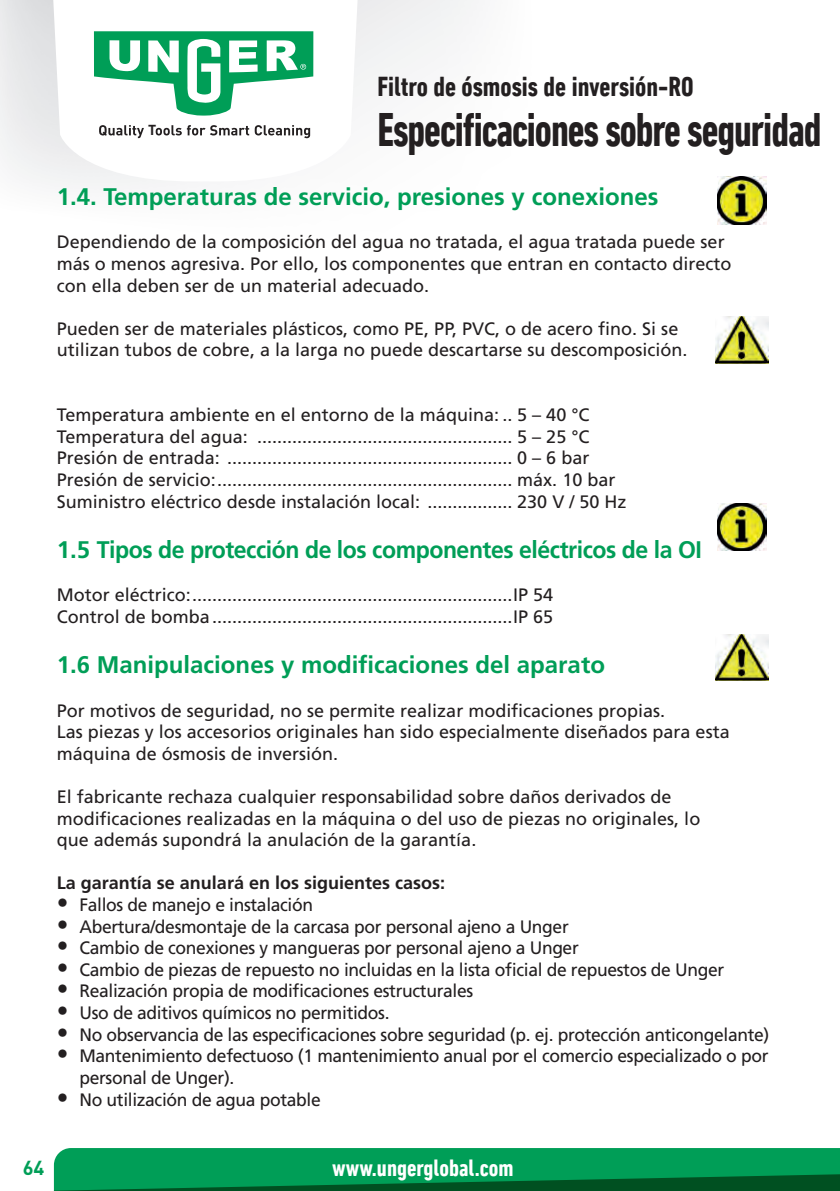
<style>
.page{position:relative;width:840px;height:1191px;background:#fff}
.page>*{position:absolute;margin:0;border:0;box-sizing:border-box;transform-origin:0 0}
.t1{font:700 condensed 48px "DIN Next LT Pro";letter-spacing:-.025em;color:#231f20;scale:.89 1}
.t2{font:700 condensed 28px "DIN Next LT Pro";color:#231f20}
.t3{font:700 24px "Frutiger LT Pro";color:#009e57}
.t4{font:700 24px "Frutiger LT Pro";letter-spacing:-.02em;color:#009e57}
.t5{font:700 condensed 24px "DIN Next LT Pro";color:#fff}
.t6{font:700 20px "DIN Pro";color:#009e57}
.t7{font:18px/21.6px "Frutiger LT Pro";color:#231f20}
.t8{font:18px/21.6px "Frutiger LT Pro";letter-spacing:-.02em;color:#231f20}
.t9{font:700 18px "Frutiger LT Pro";color:#231f20}
.t10{font:700 14.4px "DIN Pro";color:#231f20}
.s1{font-weight:300;font-size:24px}
</style>
<div class="page">
<svg style="left:52px;top:0;width:307px;height:181px"></svg>
<svg style="left:94px;top:31px;width:219px;height:85px"></svg>
<svg style="left:99px;top:125px;width:45px;height:13px"></svg>
<svg style="left:156px;top:125px;width:154px;height:13px"></svg>
<svg style="left:54px;top:1148px;width:785px;height:43px;background:#008e4c"></svg>
<img style="left:717px;top:177px;width:48px;height:47px">
<img style="left:717px;top:503px;width:48px;height:47px">
<img style="left:715px;top:317px;width:53px;height:46px">
<img style="left:715px;top:634px;width:53px;height:47px">
<p class="t10" style="left:148px;top:120px;width:10px">T</p>
<h2 class="t2" style="left:377px;top:71px;width:317px">Filtro de ósmosis de inversión-RO</h2>
<h1 class="t1" style="left:377px;top:103px;width:500px">Especificaciones sobre seguridad</h1>
<h3 class="t3" style="left:57px;top:183px;width:603px">1.4. Temperaturas de servicio, presiones y conexiones</h3>
<p class="t7" style="left:57px;top:231px;width:676px">Dependiendo de la composición del agua no tratada, el agua tratada puede ser más o menos agresiva. Por ello, los componentes que entran en contacto directo con ella deben ser de un material adecuado.</p>
<p class="t7" style="left:57px;top:318px;width:632px">Pueden ser de materiales plásticos, como PE, PP, PVC, o de acero fino. Si se utilizan tubos de cobre, a la larga no puede descartarse su descomposición.</p>
<p class="t7" style="left:57px;top:404px;width:571px">Temperatura ambiente en el entorno de la máquina: .. 5 – 40 °C Temperatura del agua: ................................................... 5 – 25 °C Presión de entrada: ......................................................... 0 – 6 bar Presión de servicio:........................................................... máx. 10 bar Suministro eléctrico desde instalación local: ................. 230 V / 50 Hz</p>
<h3 class="t4" style="left:57px;top:535px;width:646px">1.5 Tipos de protección de los componentes eléctricos de la OI</h3>
<p class="t7" style="left:57px;top:584px;width:498px">Motor eléctrico:................................................................IP 54<br>Control de bomba............................................................IP 65</p>
<h3 class="t3" style="left:57px;top:651px;width:549px">1.6 Manipulaciones y modificaciones del aparato</h3>
<p class="t7" style="left:57px;top:699px;width:674px">Por motivos de seguridad, no se permite realizar modificaciones propias.<br>Las piezas y los accesorios originales han sido especialmente diseñados para esta máquina de ósmosis de inversión.</p>
<p class="t7" style="left:57px;top:786px;width:644px">El fabricante rechaza cualquier responsabilidad sobre daños derivados de modificaciones realizadas en la máquina o del uso de piezas no originales, lo que además supondrá la anulación de la garantía.</p>
<p class="t9" style="left:57px;top:872px;width:390px">La garantía se anulará en los siguientes casos:</p>
<p class="t8" style="left:57px;top:894px;width:258px"><span class="s1">•</span> Fallos de manejo e instalación</p>
<p class="t8" style="left:57px;top:915px;width:513px"><span class="s1">•</span> Abertura/desmontaje de la carcasa por personal ajeno a Unger</p>
<p class="t8" style="left:57px;top:937px;width:523px"><span class="s1">•</span> Cambio de conexiones y mangueras por personal ajeno a Unger</p>
<p class="t8" style="left:57px;top:959px;width:668px"><span class="s1">•</span> Cambio de piezas de repuesto no incluidas en la lista oficial de repuestos de Unger</p>
<p class="t8" style="left:57px;top:980px;width:417px"><span class="s1">•</span> Realización propia de modificaciones estructurales</p>
<p class="t8" style="left:57px;top:1002px;width:334px"><span class="s1">•</span> Uso de aditivos químicos no permitidos.</p>
<p class="t8" style="left:57px;top:1023px;width:713px"><span class="s1">•</span> No observancia de las especificaciones sobre seguridad (p. ej. protección anticongelante)</p>
<p class="t8" style="left:79px;top:1045px;width:690px;text-indent:-23px"><span class="s1">•</span> Mantenimiento defectuoso (1 mantenimiento anual por el comercio especializado o por personal de Unger).</p>
<p class="t8" style="left:57px;top:1088px;width:265px"><span class="s1">•</span> No utilización de agua potable</p>
<p class="t6" style="left:23px;top:1154px;width:23px">64</p>
<h3 class="t5" style="left:332px;top:1154px;width:183px">www.ungerglobal.com</h3>
</div>
